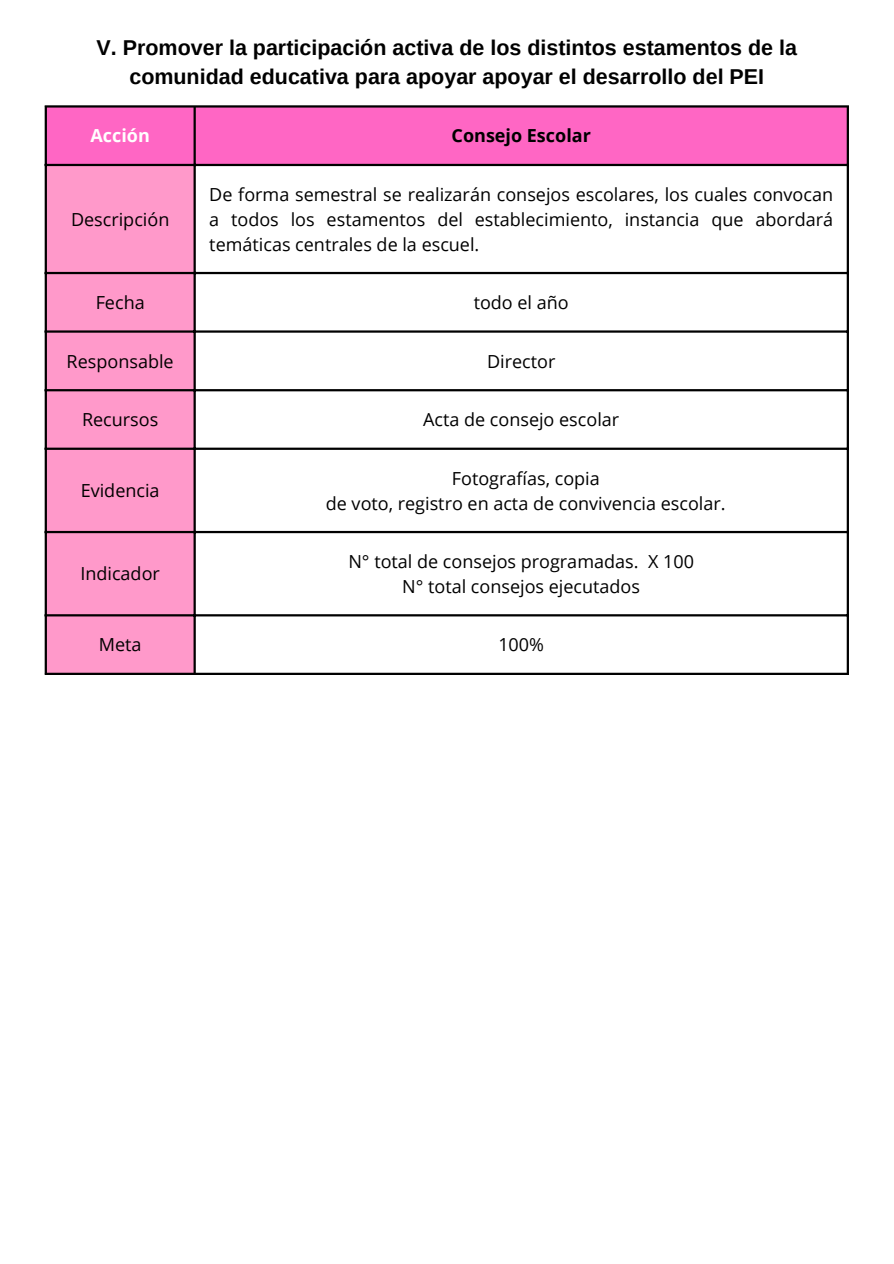
<style>
.page{position:relative;width:894px;height:1264px;background:#fff}
.page>*{position:absolute;margin:0;border:0;box-sizing:border-box;transform-origin:0 0}
.t1{font:700 21.45px/29.4px "Arimo";color:#000;text-align:center}
.t2{font:18px/24.8px "Open Sans";color:#000;text-align:justify}
.t3{font:700 18px "Open Sans";color:#000}
.t4{font:700 18px "Open Sans";color:#fff}
</style>
<div class="page">
<div style="left:47px;top:108px;width:799px;height:56px;background:#ff66c4"></div>
<div style="left:47px;top:166px;width:146px;height:506px;background:#ff99ca"></div>
<hr style="left:45px;top:108px;width:2px;height:564px;background:#000">
<hr style="left:193px;top:108px;width:3px;height:564px;background:#000">
<hr style="left:846px;top:108px;width:2px;height:564px;background:#000">
<hr style="left:45px;top:105px;width:803px;height:3px;background:#000">
<hr style="left:45px;top:164px;width:803px;height:2px;background:#000">
<hr style="left:45px;top:272px;width:803px;height:2px;background:#000">
<hr style="left:45px;top:330px;width:803px;height:3px;background:#000">
<hr style="left:45px;top:389px;width:803px;height:2px;background:#000">
<hr style="left:45px;top:447px;width:803px;height:3px;background:#000">
<hr style="left:45px;top:531px;width:803px;height:2px;background:#000">
<hr style="left:45px;top:614px;width:803px;height:2px;background:#000">
<hr style="left:45px;top:672px;width:803px;height:3px;background:#000">
<h1 class="t1" style="left:97px;top:32px;width:701px">V. Promover la participación activa de los distintos estamentos de la comunidad educativa para apoyar apoyar el desarrollo del PEI</h1>
<p class="t4" style="left:90px;top:123px;width:61px">Acción</p>
<p class="t3" style="left:451px;top:123px;width:141px">Consejo Escolar</p>
<p class="t2" style="left:71px;top:206px;width:100px">Descripción</p>
<p class="t2" style="left:209px;top:182px;width:625px">De forma semestral se realizarán consejos escolares, los cuales convocan a todos los estamentos del establecimiento, instancia que abordará temáticas centrales de la escuel.</p>
<p class="t2" style="left:96px;top:290px;width:50px">Fecha</p>
<p class="t2" style="left:473px;top:290px;width:96px">todo el año</p>
<p class="t2" style="left:67px;top:348px;width:108px">Responsable</p>
<p class="t2" style="left:487px;top:348px;width:70px">Director</p>
<p class="t2" style="left:82px;top:407px;width:78px">Recursos</p>
<p class="t2" style="left:423px;top:407px;width:197px">Acta de consejo escolar</p>
<p class="t2" style="left:81px;top:478px;width:80px">Evidencia</p>
<p class="t2" style="left:80px;top:561px;width:81px">Indicador</p>
<p class="t2" style="left:452px;top:465px;width:149px">Fotografías, copia</p>
<p class="t2" style="left:326px;top:490px;width:401px">de voto, registro en acta de convivencia escolar.</p>
<p class="t2" style="left:348px;top:548px;width:347px">N° total de consejos programadas. X 100</p>
<p class="t2" style="left:402px;top:573px;width:239px">N° total consejos ejecutados</p>
<p class="t2" style="left:99px;top:632px;width:44px">Meta</p>
<p class="t2" style="left:498px;top:632px;width:47px">100%</p>
</div>
